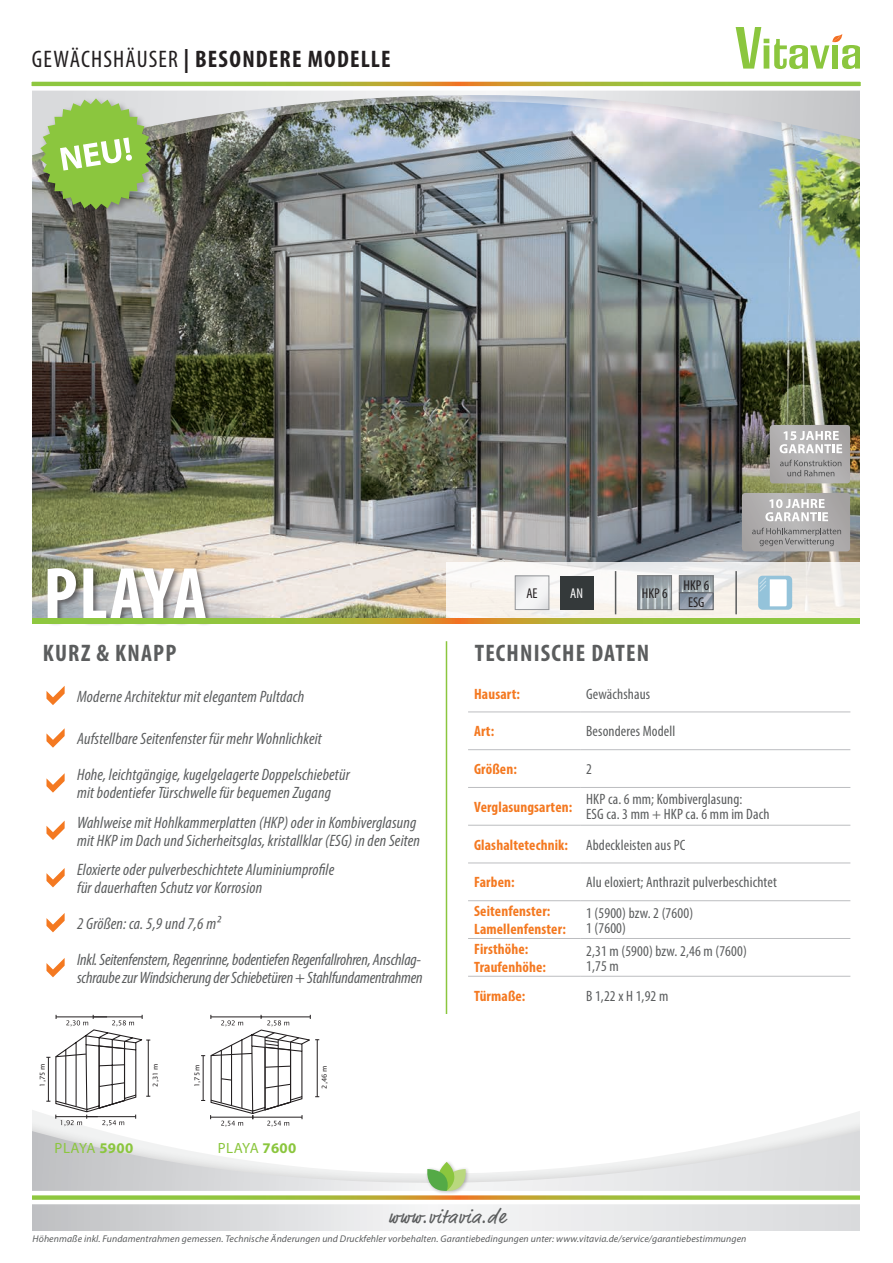
<style>
.page{position:relative;width:893px;height:1263px;background:#fff}
.page>*{position:absolute;margin:0;border:0;box-sizing:border-box;transform-origin:0 0}
.t1{font:700 condensed 75px "Myriad Pro";letter-spacing:.005em;color:#fff}
.t2{font:700 condensed 24px "Myriad Pro";letter-spacing:.05em;color:#231f20}
.t3{font:700 condensed 24px "Myriad Pro";letter-spacing:.05em;color:#5b5d5e}
.t4{font:19.5px "Market Pro";letter-spacing:.05em;color:#5b5d5e}
.t5{font:italic condensed 16.5px/29.4px "Myriad Pro";letter-spacing:.01em;color:#5b5d5e}
.t6{font:italic condensed 16.5px/36px "Myriad Pro";letter-spacing:-.01em;color:#5b5d5e}
.t7{font:condensed 15px/15px "Myriad Pro";letter-spacing:.01em;color:#5b5d5e}
.t8{font:700 condensed 15px/18px "Myriad Pro";letter-spacing:.01em;color:#f47921}
.t9{font:14.85px "Myriad Pro";color:#8bc63e}
.t10{font:condensed 14.25px/17px "Myriad Pro";color:#231f20;text-align:center}
.t11{font:condensed 14.25px "Myriad Pro";color:#fff}
.t12{font:italic 9.75px "Myriad Pro";letter-spacing:.01em;color:#5b5d5e}
.t13{font:6.75px "Lucida Sans Unicode";color:#231f20}
.s1{font-weight:400}
.s2{font-weight:700}
.s3{font-weight:700;color:#f47921}
</style>
<div class="page">
<svg style="left:32px;top:1095px;width:828px;height:136px"></svg>
<svg style="left:32px;top:1206px;width:828px;height:24px"></svg>
<img style="left:32px;top:225px;width:828px;height:394px">
<svg style="left:446px;top:562px;width:414px;height:57px"></svg>
<div style="left:47px;top:567px;width:166px;height:59px;background:#231f20;opacity:.54"></div>
<img style="left:32px;top:210px;width:828px;height:15px">
<svg style="left:735px;top:27px;width:125px;height:42px"></svg>
<svg style="left:32px;top:619px;width:828px;height:4px;background:#a3b739"></svg>
<svg style="left:46px;top:686px;width:19px;height:19px"></svg>
<svg style="left:46px;top:728px;width:19px;height:20px"></svg>
<svg style="left:46px;top:773px;width:19px;height:20px"></svg>
<svg style="left:46px;top:820px;width:19px;height:20px"></svg>
<svg style="left:46px;top:868px;width:19px;height:19px"></svg>
<svg style="left:46px;top:913px;width:19px;height:19px"></svg>
<svg style="left:46px;top:958px;width:19px;height:19px"></svg>
<hr style="left:446px;top:641px;width:1px;height:373px;background:#8bc63e">
<div style="left:425px;top:1160px;width:45px;height:36px;background:#fff"></div>
<svg style="left:32px;top:1162px;width:828px;height:44px"></svg>
<hr style="left:468px;top:711px;width:112px;height:1px;background:#bcbdc0">
<hr style="left:580px;top:711px;width:270px;height:1px;background:#bcbdc0">
<hr style="left:468px;top:749px;width:112px;height:1px;background:#bcbdc0">
<hr style="left:580px;top:749px;width:270px;height:1px;background:#bcbdc0">
<hr style="left:468px;top:787px;width:112px;height:1px;background:#bcbdc0">
<hr style="left:580px;top:787px;width:270px;height:1px;background:#bcbdc0">
<hr style="left:468px;top:825px;width:112px;height:1px;background:#bcbdc0">
<hr style="left:580px;top:825px;width:270px;height:1px;background:#bcbdc0">
<hr style="left:468px;top:862px;width:112px;height:1px;background:#bcbdc0">
<hr style="left:580px;top:862px;width:270px;height:1px;background:#bcbdc0">
<hr style="left:468px;top:900px;width:112px;height:1px;background:#bcbdc0">
<hr style="left:580px;top:900px;width:270px;height:1px;background:#bcbdc0">
<hr style="left:468px;top:938px;width:112px;height:1px;background:#bcbdc0">
<hr style="left:580px;top:938px;width:270px;height:1px;background:#bcbdc0">
<hr style="left:468px;top:976px;width:112px;height:1px;background:#bcbdc0">
<hr style="left:580px;top:976px;width:270px;height:1px;background:#bcbdc0">
<svg style="left:742px;top:493px;width:108px;height:58px;background:#b0afaf"></svg>
<svg style="left:770px;top:425px;width:80px;height:58px;background:#b4b3b3"></svg>
<svg style="left:517px;top:578px;width:30px;height:30px"></svg>
<div style="left:515px;top:576px;width:34px;height:34px;border:1px solid #939598"></div>
<img style="left:640px;top:578px;width:30px;height:30px">
<div style="left:638px;top:576px;width:34px;height:34px;border:1px solid #5b5d5e"></div>
<hr style="left:735px;top:571px;width:2px;height:43px;background:#5b5d5e">
<hr style="left:615px;top:571px;width:1px;height:43px;background:#5b5d5e">
<div style="left:560px;top:576px;width:33px;height:33px;background:#34393a"></div>
<div style="left:758px;top:576px;width:34px;height:34px;background:#94c3da;border-radius:4px"></div>
<svg style="left:759px;top:577px;width:28px;height:29px"></svg>
<svg style="left:46px;top:1015px;width:104px;height:111px"></svg>
<svg style="left:201px;top:1015px;width:118px;height:112px"></svg>
<div style="left:39px;top:97px;width:121px;height:121px;background:#231f20;opacity:.35"></div>
<img style="left:31px;top:81px;width:830px;height:129px">
<img style="left:681px;top:578px;width:30px;height:13px">
<div style="left:679px;top:576px;width:34px;height:17px;border:1px solid #5b5d5e"></div>
<svg style="left:681px;top:595px;width:30px;height:13px"></svg>
<div style="left:679px;top:593px;width:34px;height:17px;border:1px solid #5b5d5e"></div>
<h2 class="t2" style="left:32px;top:44px;width:360px"><span class="s1">GEWÄCHSHÄUSER</span> | BESONDERE MODELLE</h2>
<h1 class="t1" style="left:43px;top:547px;width:165px">PLAYA</h1>
<h2 class="t3" style="left:43px;top:638px;width:135px">KURZ &amp; KNAPP</h2>
<p class="t5" style="left:77px;top:681px;width:229px">Moderne Architektur mit elegantem Pultdach</p>
<p class="t5" style="left:77px;top:720px;width:274px;line-height:36px">Aufstellbare Seitenfenster für mehr Wohnlichkeit<br>Hohe, leichtgängige, kugelgelagerte Doppelschiebetür</p>
<p class="t5" style="left:77px;top:778px;width:341px">mit bodentiefer Türschwelle für bequemen Zugang<br>Wahlweise mit Hohlkammerplatten (HKP) oder in Kombiverglasung</p>
<p class="t5" style="left:77px;top:825px;width:344px">mit HKP im Dach und Sicherheitsglas, kristallklar (ESG) in den Seiten<br>Eloxierte oder pulverbeschichtete Aluminiumprofile</p>
<p class="t6" style="left:77px;top:869px;width:346px">für dauerhaften Schutz vor Korrosion<br>2 Größen: ca. 5,9 und 7,6 m²<br>Inkl. Seitenfenstern, Regenrinne, bodentiefen Regenfallrohren, Anschlag-</p>
<p class="t6" style="left:77px;top:959px;width:347px">schraube zur Windsicherung der Schiebetüren + Stahlfundamentrahmen</p>
<p class="t13" style="left:37px;top:1086px;width:24px;rotate:-90deg">1,75 m</p>
<p class="t13" style="left:150px;top:1087px;width:24px;rotate:-90deg">2,31 m</p>
<p class="t13" style="left:192px;top:1087px;width:24px;rotate:-90deg">1,75 m</p>
<p class="t13" style="left:319px;top:1088px;width:24px;rotate:-90deg">2,46 m</p>
<p class="t9" style="left:55px;top:1138px;width:80px">PLAYA <span class="s2">5900</span></p>
<p class="t9" style="left:218px;top:1138px;width:80px">PLAYA <span class="s2">7600</span></p>
<p class="t10" style="left:526px;top:585px;width:13px">AE</p>
<p class="t11" style="left:570px;top:585px;width:14px">AN</p>
<p class="t10" style="left:642px;top:585px;width:27px">HKP 6</p>
<p class="t10" style="left:683px;top:576px;width:27px">HKP 6<br>ESG</p>
<h2 class="t3" style="left:475px;top:638px;width:176px">TECHNISCHE DATEN</h2>
<p class="t8" style="left:474px;top:684px;width:47px">Hausart:</p>
<p class="t7" style="left:586px;top:686px;width:66px">Gewächshaus</p>
<p class="t8" style="left:474px;top:722px;width:22px">Art:</p>
<p class="t7" style="left:586px;top:724px;width:91px">Besonderes Modell</p>
<p class="t8" style="left:474px;top:760px;width:44px">Größen:</p>
<p class="t7" style="left:586px;top:761px;width:7px">2</p>
<p class="t8" style="left:474px;top:798px;width:100px">Verglasungsarten:</p>
<p class="t7" style="left:586px;top:792px;width:185px">HKP ca. 6 mm; Kombiverglasung:<br>ESG ca. 3 mm + HKP ca. 6 mm im Dach</p>
<p class="t7" style="left:474px;top:837px;width:213px"><span class="s3">Glashaltetechnik:</span> Abdeckleisten aus PC</p>
<p class="t8" style="left:474px;top:873px;width:42px">Farben:</p>
<p class="t7" style="left:586px;top:875px;width:192px">Alu eloxiert; Anthrazit pulverbeschichtet</p>
<p class="t8" style="left:474px;top:902px;width:93px">Seitenfenster:<br>Lamellenfenster:</p>
<p class="t7" style="left:586px;top:905px;width:108px">1 (5900) bzw. 2 (7600)<br>1 (7600)</p>
<p class="t8" style="left:474px;top:940px;width:73px">Firsthöhe:<br>Traufenhöhe:</p>
<p class="t7" style="left:586px;top:943px;width:162px">2,31 m (5900) bzw. 2,46 m (7600)<br>1,75 m</p>
<p class="t8" style="left:474px;top:986px;width:53px">Türmaße:</p>
<p class="t7" style="left:586px;top:988px;width:84px">B 1,22 x H 1,92 m</p>
<p class="t4" style="left:388px;top:1203px;width:118px">www.vitavia.de</p>
<p class="t12" style="left:33px;top:1233px;width:715px">Höhenmaße inkl. Fundamentrahmen gemessen. Technische Änderungen und Druckfehler vorbehalten. Garantiebedingungen unter: www.vitavia.de/service/garantiebestimmungen</p>
</div>
